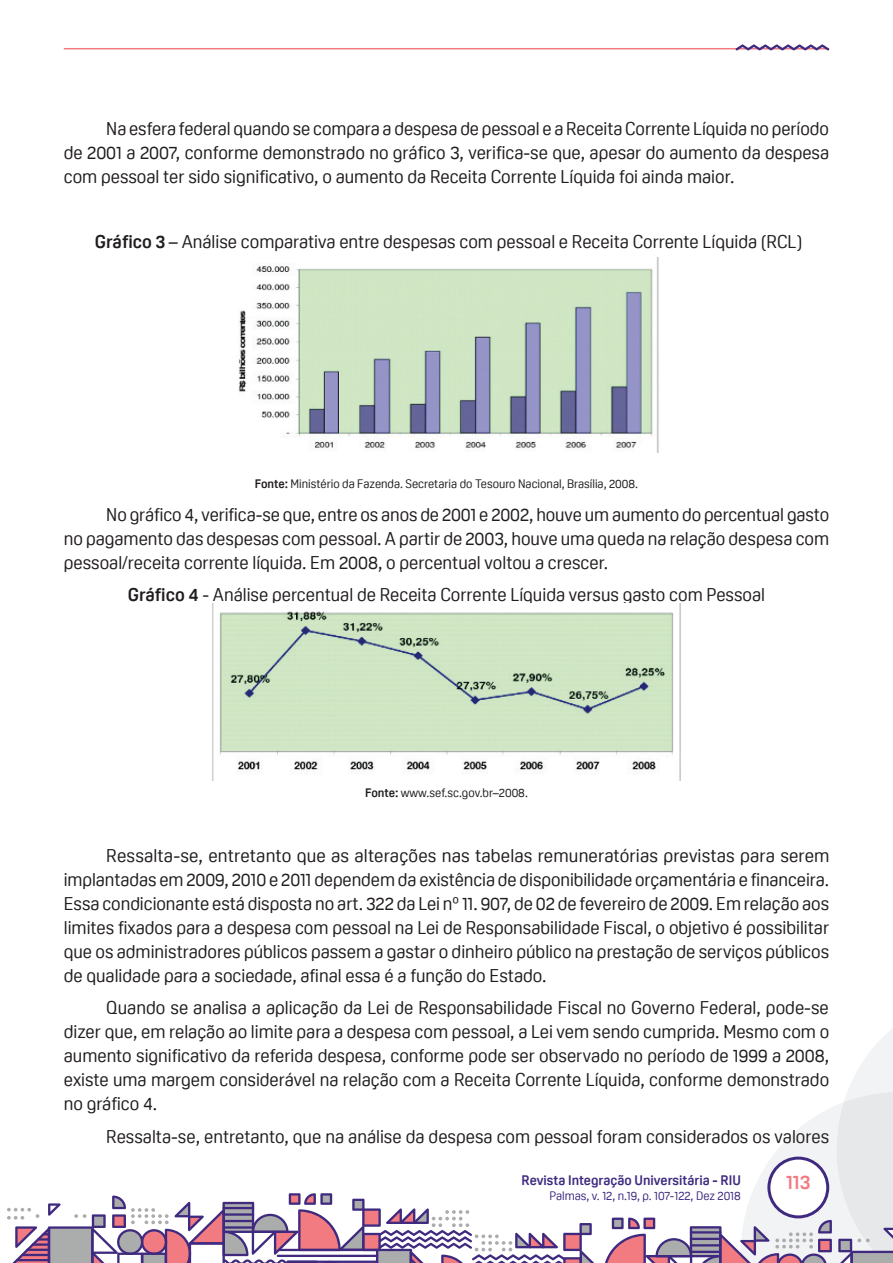
<style>
.page{position:relative;width:893px;height:1263px;background:#fff}
.page>*{position:absolute;margin:0;border:0;box-sizing:border-box;transform-origin:0 0}
.t1{font:700 19.5px "Oscine";color:#f27b82}
.t2{font:18px/24px "Oscine";color:#211d1f;text-align:justify}
.t3{font:700 13.5px "Oscine";color:#3f2a7f}
.t4{font:12px "Oscine";color:#211d1f}
.t5{font:12px "Oscine";color:#3f2a7f}
.s1{font-weight:700}
</style>
<div class="page">
<svg style="left:7px;top:1028px;width:886px;height:235px"></svg>
<hr style="left:64px;top:48px;width:765px;height:1px;background:#f27b82">
<svg style="left:735px;top:44px;width:94px;height:7px"></svg>
<img style="left:238px;top:257px;width:421px;height:195px">
<img style="left:212px;top:604px;width:469px;height:177px">
<p class="t2" style="left:64px;top:117px;width:767px;text-indent:43px">Na esfera federal quando se compara a despesa de pessoal e a Receita Corrente Líquida no período de 2001 a 2007, conforme demonstrado no gráfico 3, verifica-se que, apesar do aumento da despesa com pessoal ter sido significativo, o aumento da Receita Corrente Líquida foi ainda maior.</p>
<p class="t2" style="left:95px;top:230px;width:709px"><span class="s1">Gráfico 3</span> – Análise comparativa entre despesas com pessoal e Receita Corrente Líquida (RCL)</p>
<p class="t4" style="left:255px;top:477px;width:385px"><span class="s1">Fonte:</span> Ministério da Fazenda. Secretaria do Tesouro Nacional, Brasília, 2008.</p>
<p class="t2" style="left:64px;top:503px;width:767px;text-indent:43px">No gráfico 4, verifica-se que, entre os anos de 2001 e 2002, houve um aumento do percentual gasto no pagamento das despesas com pessoal. A partir de 2003, houve uma queda na relação despesa com pessoal/receita corrente líquida. Em 2008, o percentual voltou a crescer.</p>
<p class="t2" style="left:128px;top:583px;width:639px"><span class="s1">Gráfico 4</span> - Análise percentual de Receita Corrente Líquida versus gasto com Pessoal</p>
<p class="t4" style="left:365px;top:785px;width:164px"><span class="s1">Fonte:</span> www.sef.sc.gov.br–2008.</p>
<p class="t2" style="left:64px;top:843px;width:767px;text-indent:43px">Ressalta-se, entretanto que as alterações nas tabelas remuneratórias previstas para serem implantadas em 2009, 2010 e 2011 dependem da existência de disponibilidade orçamentária e financeira.<br>Essa condicionante está disposta no art. 322 da Lei nº 11. 907, de 02 de fevereiro de 2009. Em relação aos limites fixados para a despesa com pessoal na Lei de Responsabilidade Fiscal, o objetivo é possibilitar que os administradores públicos passem a gastar o dinheiro público na prestação de serviços públicos de qualidade para a sociedade, afinal essa é a função do Estado.</p>
<p class="t2" style="left:64px;top:996px;width:767px;text-indent:43px">Quando se analisa a aplicação da Lei de Responsabilidade Fiscal no Governo Federal, pode-se dizer que, em relação ao limite para a despesa com pessoal, a Lei vem sendo cumprida. Mesmo com o aumento significativo da referida despesa, conforme pode ser observado no período de 1999 a 2008, existe uma margem considerável na relação com a Receita Corrente Líquida, conforme demonstrado no gráfico 4.</p>
<p class="t2" style="left:106px;top:1124px;width:724px">Ressalta-se, entretanto, que na análise da despesa com pessoal foram considerados os valores</p>
<p class="t3" style="left:522px;top:1173px;width:221px">Revista Integração Universitária - RIU</p>
<p class="t5" style="left:549px;top:1189px;width:193px">Palmas, v. 12, n.19, p. 107-122, Dez 2018</p>
<p class="t1" style="left:786px;top:1171px;width:26px">113</p>
</div>
